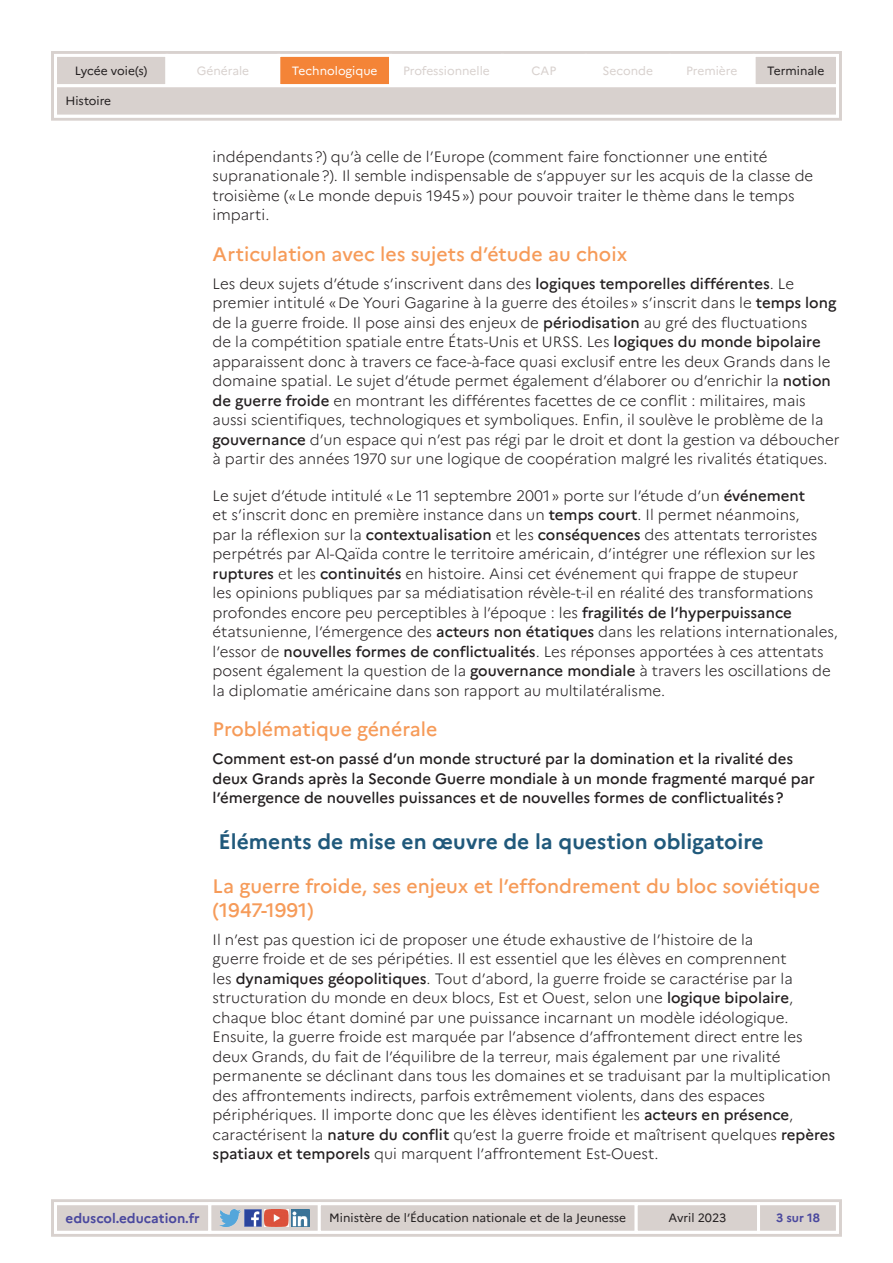
<style>
.page{position:relative;width:893px;height:1263px;background:#fff}
.page>*{position:absolute;margin:0;border:0;box-sizing:border-box;transform-origin:0 0}
.t1{font:700 21px "Marianne";color:#20597b}
.t2{font:500 19.5px/23.4px "Marianne";color:#f69b59}
.t3{font:300 15px/19.5px "Marianne";color:#231f20}
.t4{font:500 15px/19.5px "Marianne";color:#231f20}
.t5{font:700 13.5px "Marianne";color:#4a489e}
.t6{font:12px "Marianne";color:#231f20}
.t7{font:12px "Marianne";color:#d8d1ce}
.t8{font:12px "Marianne";color:#fff}
.t9{font:700 12px "Marianne";color:#4a489e}
.s1{font-weight:500}
</style>
<div class="page">
<div style="left:51px;top:1199px;width:791px;height:38px;border:3px solid #d8d1ce"></div>
<svg style="left:52px;top:1201px;width:788px;height:34px"></svg>
<div style="left:51px;top:51px;width:791px;height:70px;border:3px solid #d8d1ce"></div>
<svg style="left:52px;top:52px;width:788px;height:67px"></svg>
<p class="t6" style="left:75px;top:63px;width:74px">Lycée voie(s)</p>
<p class="t7" style="left:197px;top:63px;width:54px">Générale</p>
<p class="t8" style="left:292px;top:63px;width:87px">Technologique</p>
<p class="t7" style="left:403px;top:63px;width:88px">Professionnelle</p>
<p class="t7" style="left:532px;top:63px;width:26px">CAP</p>
<p class="t7" style="left:603px;top:63px;width:52px">Seconde</p>
<p class="t7" style="left:686px;top:63px;width:53px">Première</p>
<p class="t6" style="left:767px;top:63px;width:59px">Terminale</p>
<p class="t6" style="left:66px;top:94px;width:47px">Histoire</p>
<p class="t3" style="left:213px;top:147px;width:602px">indépendants?) qu’à celle de l’Europe (comment faire fonctionner une entité supranationale?). Il semble indispensable de s’appuyer sur les acquis de la classe de troisième («Le monde depuis 1945») pour pouvoir traiter le thème dans le temps imparti.</p>
<h2 class="t2" style="left:213px;top:242px;width:416px">Articulation avec les sujets d’étude au choix</h2>
<p class="t3" style="left:213px;top:273px;width:628px">Les deux sujets d’étude s’inscrivent dans des <span class="s1">logiques temporelles différentes</span>. Le premier intitulé «De Youri Gagarine à la guerre des étoiles» s’inscrit dans le <span class="s1">temps long </span>de la guerre froide. Il pose ainsi des enjeux de <span class="s1">périodisation</span> au gré des fluctuations<br>de la compétition spatiale entre États-Unis et URSS. Les <span class="s1">logiques du monde bipolaire </span>apparaissent donc à travers ce face-à-face quasi exclusif entre les deux Grands dans le domaine spatial. Le sujet d’étude permet également d’élaborer ou d’enrichir la <span class="s1">notion de guerre froide</span> en montrant les différentes facettes de ce conflit : militaires, mais aussi scientifiques, technologiques et symboliques. Enfin, il soulève le problème de la <span class="s1">gouvernance</span> d’un espace qui n’est pas régi par le droit et dont la gestion va déboucher à partir des années 1970 sur une logique de coopération malgré les rivalités étatiques.</p>
<p class="t3" style="left:213px;top:485px;width:627px">Le sujet d’étude intitulé «Le 11 septembre 2001» porte sur l’étude d’un <span class="s1">événement<br></span>et s’inscrit donc en première instance dans un <span class="s1">temps court</span>. Il permet néanmoins,<br>par la réflexion sur la <span class="s1">contextualisation</span> et les <span class="s1">conséquences</span> des attentats terroristes perpétrés par Al-Qaïda contre le territoire américain, d’intégrer une réflexion sur les <span class="s1">ruptures</span> et les <span class="s1">continuités</span> en histoire. Ainsi cet événement qui frappe de stupeur<br>les opinions publiques par sa médiatisation révèle-t-il en réalité des transformations profondes encore peu perceptibles à l’époque : les <span class="s1">fragilités de l’hyperpuissance </span>étatsunienne, l’émergence des <span class="s1">acteurs non étatiques</span> dans les relations internationales, l’essor de <span class="s1">nouvelles formes de conflictualités</span>. Les réponses apportées à ces attentats posent également la question de la <span class="s1">gouvernance mondiale</span> à travers les oscillations de la diplomatie américaine dans son rapport au multilatéralisme.</p>
<h2 class="t2" style="left:213px;top:717px;width:226px">Problématique générale</h2>
<p class="t4" style="left:213px;top:749px;width:604px">Comment est-on passé d’un monde structuré par la domination et la rivalité des deux Grands après la Seconde Guerre mondiale à un monde fragmenté marqué par l’émergence de nouvelles puissances et de nouvelles formes de conflictualités?</p>
<h1 class="t1" style="left:219px;top:828px;width:547px">Éléments de mise en œuvre de la question obligatoire</h1>
<h2 class="t2" style="left:213px;top:874px;width:609px">La guerre froide, ses enjeux et l’effondrement du bloc soviétique (1947-1991)</h2>
<p class="t3" style="left:213px;top:929px;width:624px">Il n’est pas question ici de proposer une étude exhaustive de l’histoire de la<br>guerre froide et de ses péripéties. Il est essentiel que les élèves en comprennent<br>les <span class="s1">dynamiques géopolitiques</span>. Tout d’abord, la guerre froide se caractérise par la structuration du monde en deux blocs, Est et Ouest, selon une <span class="s1">logique bipolaire</span>, chaque bloc étant dominé par une puissance incarnant un modèle idéologique.<br>Ensuite, la guerre froide est marquée par l’absence d’affrontement direct entre les deux Grands, du fait de l’équilibre de la terreur, mais également par une rivalité permanente se déclinant dans tous les domaines et se traduisant par la multiplication des affrontements indirects, parfois extrêmement violents, dans des espaces périphériques. Il importe donc que les élèves identifient les <span class="s1">acteurs en présence</span>, caractérisent la <span class="s1">nature du conflit</span> qu’est la guerre froide et maîtrisent quelques <span class="s1">repères spatiaux et temporels</span> qui marquent l’affrontement Est-Ouest.</p>
<p class="t5" style="left:66px;top:1210px;width:136px">eduscol.education.fr</p>
<p class="t6" style="left:329px;top:1211px;width:298px">Ministère de l’Éducation nationale et de la Jeunesse</p>
<p class="t6" style="left:668px;top:1211px;width:59px">Avril 2023</p>
<p class="t9" style="left:776px;top:1211px;width:45px">3 sur 18</p>
</div>
